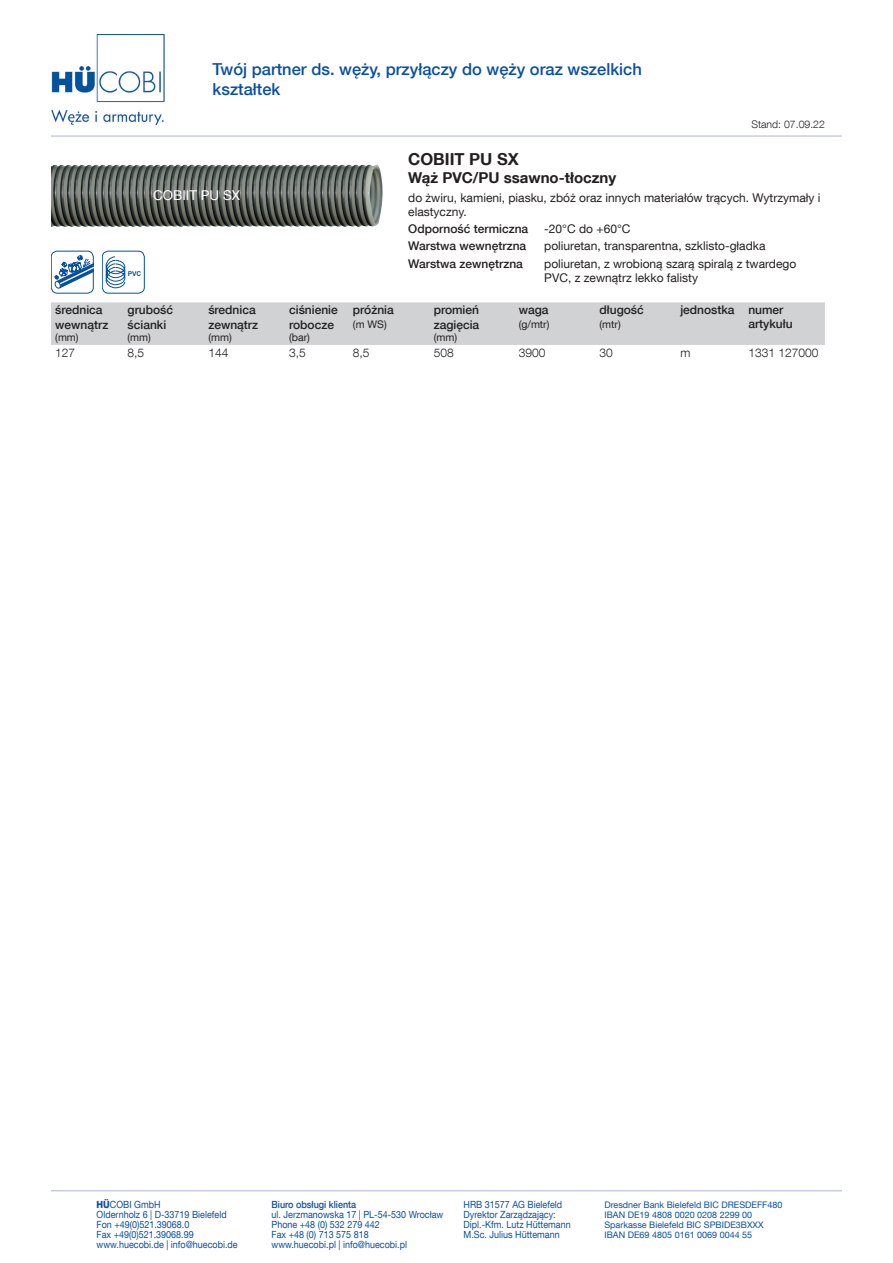
<style>
.page{position:relative;width:893px;height:1263px;background:#fff}
.page>*{position:absolute;margin:0;border:0;box-sizing:border-box;transform-origin:0 0}
.t1{font:500 16.5px/19.8px "Helvetica Neue LT Com";color:#0a4fa2}
.t2{font:700 16.5px "Helvetica Neue LT Com";color:#231f20}
.t3{font:700 15px "Helvetica Neue LT Com";color:#231f20}
.t4{font:13.5px "Helvetica Neue LT Com";color:#fff}
.t5{font:12px/14.4px "Helvetica Neue LT Com";color:#231f20}
.t6{font:500 12px/14.4px "Helvetica Neue LT Com";color:#231f20}
.t7{font:300 12px "Helvetica Neue LT Com";color:#231f20}
.t8{font:10.5px "Helvetica Neue LT Com";color:#231f20}
.t9{font:300 10.5px "Helvetica Neue LT Com";color:#231f20}
.t10{font:9.9px "Helvetica Neue LT Com";color:#0a4fa2;scale:.91 1}
.t11{font:500 9.9px "Helvetica Neue LT Com";color:#0a4fa2;scale:.91 1}
.t12{font:9px "Helvetica Neue LT Com";color:#0a4fa2}
.t13{font:700 6.6px "Arial";color:#08509e}
.s1{font-weight:800}
</style>
<div class="page">
<hr style="left:51px;top:1190px;width:791px;height:1px;background:#c7cbe6">
<img style="left:51px;top:34px;width:114px;height:90px">
<hr style="left:51px;top:135px;width:791px;height:2px;background:#c7cbe6">
<div style="left:51px;top:302px;width:774px;height:43px;background:#d1d2d4"></div>
<div style="left:51px;top:251px;width:43px;height:42px;border:1px solid #08509e;border-radius:6px"></div>
<svg style="left:54px;top:255px;width:40px;height:35px"></svg>
<img style="left:51px;top:164px;width:323px;height:63px">
<div style="left:102px;top:251px;width:43px;height:42px;border:1px solid #08509e;border-radius:6px"></div>
<svg style="left:106px;top:256px;width:19px;height:32px"></svg>
<p class="t6" style="left:55px;top:303px;width:55px">średnica wewnątrz</p>
<p class="t8" style="left:55px;top:331px;width:25px">(mm)</p>
<p class="t13" style="left:128px;top:269px;width:15px">PVC</p>
<h1 class="t1" style="left:213px;top:59px;width:431px">Twój partner ds. węży, przyłączy do węży oraz wszelkich kształtek</h1>
<p class="t9" style="left:751px;top:118px;width:75px">Stand: 07.09.22</p>
<h3 class="t4" style="left:153px;top:187px;width:88px">COBIIT PU SX</h3>
<h1 class="t2" style="left:408px;top:149px;width:112px">COBIIT PU SX</h1>
<h2 class="t3" style="left:408px;top:168px;width:210px">Wąż PVC/PU ssawno-tłoczny</h2>
<p class="t5" style="left:408px;top:190px;width:414px">do żwiru, kamieni, piasku, zbóż oraz innych materiałów trących. Wytrzymały i elastyczny.</p>
<p class="t6" style="left:408px;top:222px;width:122px">Odporność termiczna</p>
<p class="t5" style="left:544px;top:222px;width:88px">-20°C do +60°C</p>
<p class="t6" style="left:408px;top:239px;width:120px">Warstwa wewnętrzna</p>
<p class="t5" style="left:544px;top:239px;width:223px">poliuretan, transparentna, szklisto-gładka</p>
<p class="t6" style="left:408px;top:256px;width:116px">Warstwa zewnętrzna</p>
<p class="t5" style="left:544px;top:256px;width:253px">poliuretan, z wrobioną szarą spiralą z twardego<br>PVC, z zewnątrz lekko falisty</p>
<p class="t6" style="left:128px;top:303px;width:47px">grubość ścianki</p>
<p class="t8" style="left:128px;top:331px;width:25px">(mm)</p>
<p class="t6" style="left:208px;top:303px;width:51px">średnica zewnątrz</p>
<p class="t8" style="left:208px;top:331px;width:25px">(mm)</p>
<p class="t6" style="left:289px;top:303px;width:50px">ciśnienie robocze</p>
<p class="t8" style="left:289px;top:331px;width:22px">(bar)</p>
<p class="t6" style="left:353px;top:302px;width:42px">próżnia</p>
<p class="t8" style="left:353px;top:318px;width:35px">(m WS)</p>
<p class="t6" style="left:434px;top:303px;width:47px">promień zagięcia</p>
<p class="t8" style="left:434px;top:331px;width:25px">(mm)</p>
<p class="t6" style="left:519px;top:302px;width:31px">waga</p>
<p class="t8" style="left:519px;top:318px;width:32px">(g/mtr)</p>
<p class="t6" style="left:600px;top:302px;width:46px">długość</p>
<p class="t8" style="left:600px;top:318px;width:23px">(mtr)</p>
<p class="t6" style="left:748px;top:302px;width:46px;text-indent:-68px">jednostka numer artykułu</p>
<p class="t7" style="left:55px;top:345px;width:22px">127</p>
<p class="t7" style="left:128px;top:345px;width:18px">8,5</p>
<p class="t7" style="left:208px;top:345px;width:22px">144</p>
<p class="t7" style="left:289px;top:345px;width:18px">3,5</p>
<p class="t7" style="left:353px;top:345px;width:18px">8,5</p>
<p class="t7" style="left:434px;top:345px;width:22px">508</p>
<p class="t7" style="left:519px;top:345px;width:28px">3900</p>
<p class="t7" style="left:600px;top:345px;width:15px">30</p>
<p class="t7" style="left:680px;top:345px;width:11px">m</p>
<p class="t7" style="left:748px;top:345px;width:72px">1331 127000</p>
<p class="t10" style="left:97px;top:1198px;width:72px"><span class="s1">HÜ</span>COBI GmbH</p>
<p class="t11" style="left:271px;top:1198px;width:95px">Biuro obsługi klienta</p>
<p class="t10" style="left:463px;top:1198px;width:110px">HRB 31577 AG Bielefeld</p>
<p class="t12" style="left:604px;top:1199px;width:180px">Dresdner Bank Bielefeld BIC DRESDEFF480</p>
<p class="t10" style="left:97px;top:1208px;width:145px">Oldernholz 6 | D-33719 Bielefeld</p>
<p class="t10" style="left:271px;top:1208px;width:190px">ul. Jerzmanowska 17 | PL-54-530 Wrocław</p>
<p class="t10" style="left:463px;top:1208px;width:103px">Dyrektor Zarządzający:</p>
<p class="t12" style="left:604px;top:1209px;width:149px">IBAN DE19 4808 0020 0208 2299 00</p>
<p class="t10" style="left:97px;top:1218px;width:104px">Fon +49(0)521.39068.0</p>
<p class="t10" style="left:271px;top:1218px;width:121px">Phone +48 (0) 532 279 442</p>
<p class="t10" style="left:463px;top:1218px;width:119px">Dipl.-Kfm. Lutz Hüttemann</p>
<p class="t12" style="left:604px;top:1219px;width:161px">Sparkasse Bielefeld BIC SPBIDE3BXXX</p>
<p class="t10" style="left:97px;top:1228px;width:108px">Fax +49(0)521.39068.99</p>
<p class="t10" style="left:271px;top:1228px;width:108px">Fax +48 (0) 713 575 818</p>
<p class="t10" style="left:463px;top:1228px;width:107px">M.Sc. Julius Hüttemann</p>
<p class="t12" style="left:604px;top:1229px;width:149px">IBAN DE69 4805 0161 0069 0044 55</p>
<p class="t10" style="left:97px;top:1239px;width:157px">www.huecobi.de | info@huecobi.de</p>
<p class="t10" style="left:271px;top:1239px;width:150px">www.huecobi.pl | info@huecobi.pl</p>
</div>
